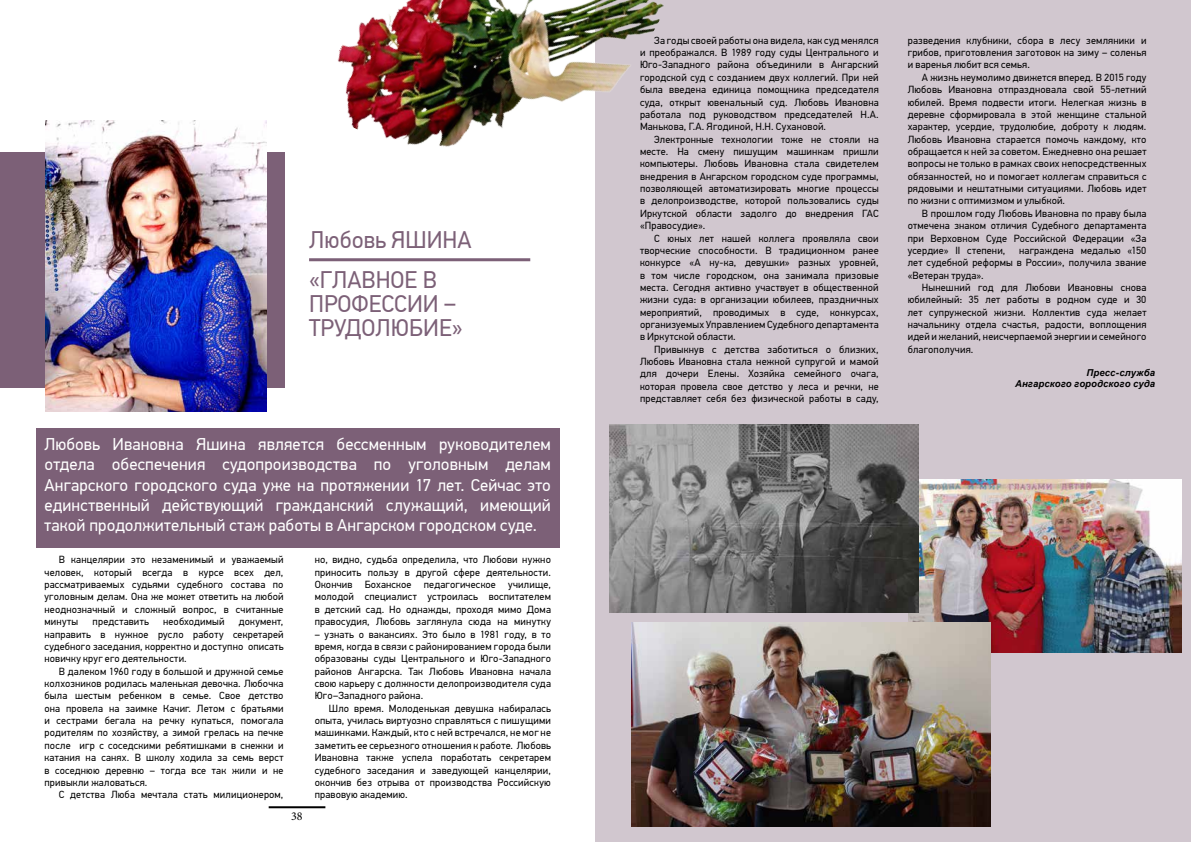
<style>
.page{position:relative;width:1191px;height:842px;background:#fff}
.page>*{position:absolute;margin:0;border:0;box-sizing:border-box;transform-origin:0 0}
.t1{font:24px/40px "PF Din Text Pro";color:#7c6077}
.t2{font:17px/20.4px "PF Din Text Pro";letter-spacing:.005em;color:#fff;text-align:justify}
.t3{font:12px "Minion Pro";color:#000}
.t4{font:10.3px/12.4px "PF Din Text Pro";letter-spacing:.015em;color:#000;text-align:justify}
.t5{font:italic 700 9.5px/11.4px "Arial";letter-spacing:.015em;color:#000;text-align:right}
</style>
<div class="page">
<hr style="left:269px;top:806px;width:56px;height:2px;background:#000">
<div style="left:595px;top:0;width:596px;height:842px;background:#d1c7cf"></div>
<img style="left:338px;top:0;width:326px;height:147px">
<div style="left:1px;top:152px;width:284px;height:236px;background:#7c6077"></div>
<img style="left:45px;top:120px;width:221px;height:291px">
<hr style="left:309px;top:258px;width:221px;height:3px;background:#7c6077">
<div style="left:36px;top:428px;width:523px;height:119px;background:#7c6077"></div>
<img style="left:908px;top:479px;width:273px;height:173px">
<img style="left:631px;top:622px;width:359px;height:205px">
<img style="left:609px;top:424px;width:309px;height:188px">
<h1 class="t1" style="left:309px;top:220px;width:164px">Любовь ЯШИНА «ГЛАВНОЕ В</h1>
<h1 class="t1" style="left:309px;top:292px;width:155px;line-height:24px">ПРОФЕССИИ –<br>ТРУДОЛЮБИЕ»</h1>
<p class="t2" style="left:45px;top:434px;width:508px">Любовь Ивановна Яшина является бессменным руководителем отдела обеспечения судопроизводства по уголовным делам Ангарского городского суда уже на протяжении 17 лет. Сейчас это единственный действующий гражданский служащий, имеющий такой продолжительный стаж работы в Ангарском городском суде.</p>
<p class="t4" style="left:45px;top:554px;width:240px;text-indent:14px">В канцелярии это незаменимый и уважаемый человек, который всегда в курсе всех дел, рассматриваемых судьями судебного состава по уголовным делам. Она же может ответить на любой неоднозначный и сложный вопрос, в считанные минуты</p>
<p class="t4" style="left:315px;top:554px;width:238px">но, видно, судьба определила, что Любови нужно приносить пользу в другой сфере деятельности.<br>Окончив Боханское педагогическое училище, молодой специалист устроилась воспитателем в детский сад. Но однажды, проходя мимо Дома правосудия, Любовь заглянула сюда на минутку</p>
<p class="t4" style="left:315px;top:628px;width:238px">– узнать о вакансиях. Это было в 1981 году, в то время, когда в связи с районированием города были образованы суды Центрального и Юго-Западного районов Ангарска. Так Любовь Ивановна начала свою карьеру с должности делопроизводителя суда Юго–Западного района.</p>
<p class="t4" style="left:315px;top:702px;width:238px;text-indent:14px">Шло время. Молоденькая девушка набиралась опыта, училась виртуозно справляться с пишущими машинками. Каждый, кто с ней встречался, не мог не заметить ее серьезного отношения к работе. Любовь Ивановна также успела поработать секретарем судебного заседания и заведующей канцелярии, окончив без отрыва от производства Российскую правовую академию.</p>
<p class="t4" style="left:93px;top:615px;width:58px">представить</p>
<p class="t4" style="left:163px;top:615px;width:63px">необходимый</p>
<p class="t4" style="left:45px;top:615px;width:240px;text-indent:194px">документ, направить в нужное русло работу секретарей судебного заседания, корректно и доступно описать новичку круг его деятельности.</p>
<p class="t4" style="left:45px;top:665px;width:240px;text-indent:14px">В далеком 1960 году в большой и дружной семье колхозников родилась маленькая девочка. Любочка была шестым ребенком в семье. Свое детство она провела на заимке Качиг. Летом с братьями и сестрами бегала на речку купаться, помогала родителям по хозяйству, а зимой грелась на печке после игр с соседскими ребятишками в снежки и катания на санях. В школу ходила за семь верст в соседнюю деревню – тогда все так жили и не привыкли жаловаться.</p>
<p class="t4" style="left:59px;top:789px;width:226px">С детства Люба мечтала стать милиционером,</p>
<p class="t3" style="left:291px;top:808px;width:13px">38</p>
<p class="t4" style="left:640px;top:34px;width:240px;text-indent:14px">За годы своей работы она видела, как суд менялся и преображался. В 1989 году суды Центрального и Юго-Западного района объединили в Ангарский городской суд с созданием двух коллегий. При ней была введена единица помощника председателя суда, открыт ювенальный суд. Любовь Ивановна работала под руководством председателей Н.А.<br>Манькова, Г.А. Ягодиной, Н.Н. Сухановой.</p>
<p class="t4" style="left:640px;top:133px;width:240px;text-indent:14px">Электронные технологии тоже не стояли на месте. На смену пишущим машинкам пришли компьютеры. Любовь Ивановна стала свидетелем внедрения в Ангарском городском суде программы, позволяющей автоматизировать многие процессы в делопроизводстве, которой пользовались суды Иркутской области задолго до внедрения ГАС «Правосудие».</p>
<p class="t4" style="left:640px;top:232px;width:240px;text-indent:14px">С юных лет нашей коллега проявляла свои творческие способности. В традиционном ранее конкурсе «А ну-ка, девушки» разных уровней, в том числе городском, она занимала призовые места. Сегодня активно участвует в общественной жизни суда: в организации юбилеев, праздничных мероприятий, проводимых в суде, конкурсах, организуемых Управлением Судебного департамента в Иркутской области.</p>
<p class="t4" style="left:640px;top:343px;width:240px;text-indent:14px">Привыкнув с детства заботиться о близких, Любовь Ивановна стала нежной супругой и мамой для дочери Елены. Хозяйка семейного очага, которая провела свое детство у леса и речки, не представляет себя без физической работы в саду,</p>
<p class="t4" style="left:907px;top:34px;width:240px">разведения клубники, сбора в лесу земляники и грибов, приготовления заготовок на зиму – соленья и варенья любит вся семья.</p>
<p class="t4" style="left:907px;top:71px;width:240px;text-indent:14px">А жизнь неумолимо движется вперед. В 2015 году Любовь Ивановна отпраздновала свой 55-летний юбилей. Время подвести итоги. Нелегкая жизнь в деревне сформировала в этой женщине стальной характер, усердие, трудолюбие, доброту к людям.<br>Любовь Ивановна старается помочь каждому, кто обращается к ней за советом. Ежедневно она решает вопросы не только в рамках своих непосредственных обязанностей, но и помогает коллегам справиться с рядовыми и нештатными ситуациями. Любовь идет по жизни с оптимизмом и улыбкой.</p>
<p class="t4" style="left:907px;top:207px;width:240px;text-indent:14px">В прошлом году Любовь Ивановна по праву была отмечена знаком отличия Судебного департамента при Верховном Суде Российской Федерации «За усердие» II степени,</p>
<p class="t4" style="left:907px;top:244px;width:240px;text-indent:111px">награждена медалью «150 лет судебной реформы в России», получила звание «Ветеран труда».</p>
<p class="t4" style="left:907px;top:281px;width:240px;text-indent:14px">Нынешний год для Любови Ивановны снова юбилейный: 35 лет работы в родном суде и 30 лет супружеской жизни. Коллектив суда желает начальнику отдела счастья, радости, воплощения идей и желаний, неисчерпаемой энергии и семейного благополучия.</p>
<p class="t5" style="left:1015px;top:367px;width:141px">Пресс-служба<br>Ангарского городского суда</p>
</div>
